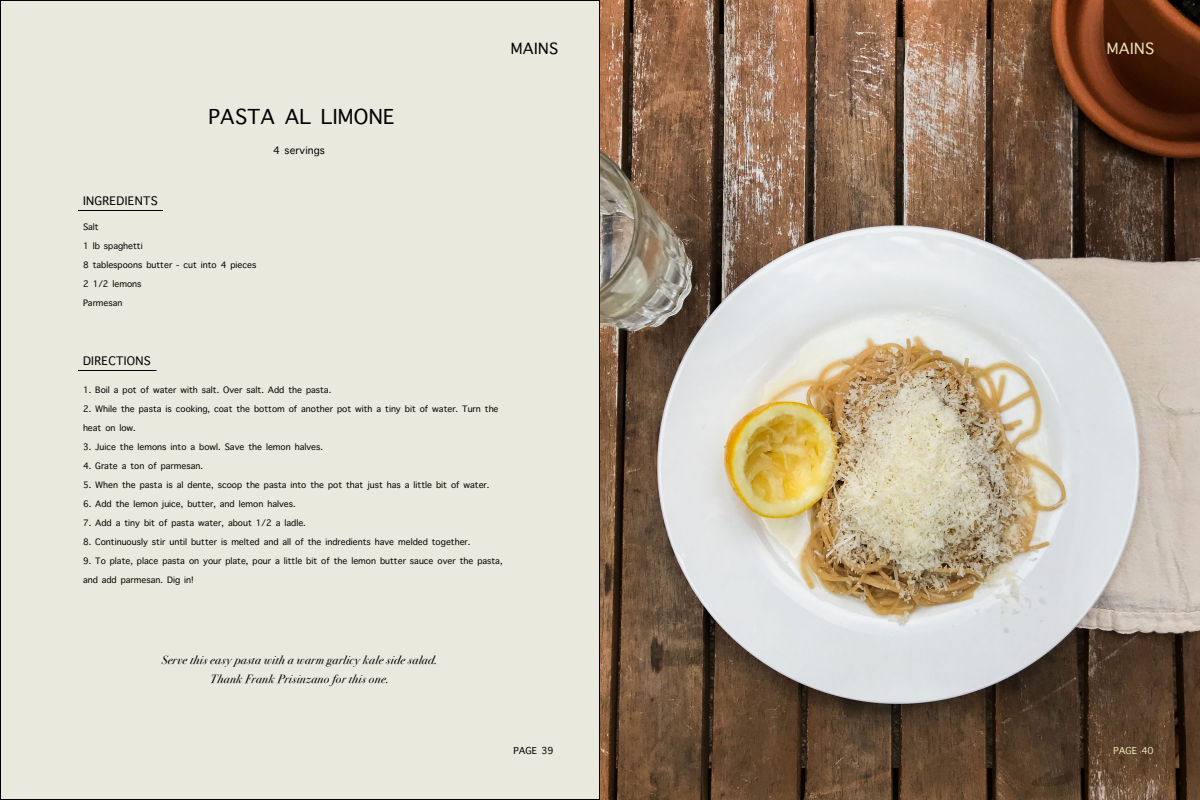
<style>
.page{position:relative;width:1200px;height:800px;background:#fff}
.page>*{position:absolute;margin:0;border:0;box-sizing:border-box;transform-origin:0 0}
.t1{font:14px "Apple Symbols";color:#000}
.t2{font:12px "Apple Symbols";color:#000}
.t3{font:italic 12px "Bodoni Svty Two ITCTT";letter-spacing:.03em;color:#000}
</style>
<div class="page">
<div style="left:0;top:1px;width:599px;height:799px;background:#eae9dd"></div>
<hr style="left:78px;top:210px;width:85px;height:1px;background:#000">
<hr style="left:78px;top:370px;width:78px;height:1px;background:#000">
<img style="left:600px;top:0;width:600px;height:800px">
<svg style="left:1108px;top:42px;width:46px;height:12px"></svg>
<svg style="left:1114px;top:746px;width:39px;height:8px"></svg>
<p class="t2" style="left:93px;top:256px;width:73px">▼ ● ▲ □□■▲ ◆▼▼</p>
<p class="t2" style="left:188px;top:256px;width:40px">◆▼ ■▼□ ✔</p>
<p class="t2" style="left:113px;top:275px;width:31px">● □■▲</p>
<p class="t1" style="left:273px;top:141px;width:54px">✔ ▲ ❖■▲</p>
<p class="t2" style="left:128px;top:382px;width:20px">□▼ □</p>
<p class="t2" style="left:164px;top:382px;width:98px">▼ ▼ ▲ ●▼ ❖ ▲ ●▼</p>
<p class="t2" style="left:288px;top:382px;width:37px">▼ ▲▼</p>
<p class="t2" style="left:149px;top:401px;width:55px">▲▼ ▲ □□ ■</p>
<p class="t2" style="left:219px;top:401px;width:23px">□ ▼ ▼</p>
<p class="t2" style="left:259px;top:401px;width:62px">□▼▼□ □ ■□▼</p>
<p class="t2" style="left:342px;top:401px;width:27px">□▼ ▼</p>
<p class="t2" style="left:444px;top:401px;width:47px">▼ ◆ ■ ▼</p>
<p class="t2" style="left:98px;top:420px;width:31px">▼ □■ ●□</p>
<p class="t2" style="left:120px;top:439px;width:68px">▼ ● □■▲ ■▼□</p>
<p class="t2" style="left:235px;top:439px;width:87px">❖ ▼ ● □■ ●❖ ▲</p>
<p class="t2" style="left:130px;top:458px;width:25px">▼□■ □</p>
<p class="t2" style="left:150px;top:477px;width:102px">▲▼ ▲ ● ■▼ ▲ □□ ▼</p>
<p class="t2" style="left:274px;top:477px;width:42px">▲▼ ■▼□ ▼</p>
<p class="t2" style="left:333px;top:477px;width:95px">□▼ ▼ ▼ ◆▲▼ ▲ ● ▼▼●</p>
<p class="t2" style="left:116px;top:496px;width:55px">▼ ● □■ ◆</p>
<p class="t2" style="left:193px;top:496px;width:14px">◆▼▼</p>
<p class="t2" style="left:225px;top:496px;width:70px">■ ● □■ ●❖ ▲</p>
<p class="t2" style="left:210px;top:515px;width:44px">▼ □◆▼</p>
<p class="t2" style="left:101px;top:534px;width:128px">□■▼ ■◆□◆▲● ▲▼ ◆■▼ ● ◆▼▼ ▲</p>
<p class="t2" style="left:268px;top:534px;width:45px">■ ●● □ ▼</p>
<p class="t2" style="left:327px;top:534px;width:63px">■ ■▼▲ ❖</p>
<p class="t2" style="left:411px;top:534px;width:45px">● ▼□ ▼</p>
<p class="t2" style="left:101px;top:553px;width:26px">□ ● ▼</p>
<p class="t2" style="left:142px;top:553px;width:100px">● ▲▼ □■ □◆ ● ▼</p>
<p class="t2" style="left:284px;top:553px;width:15px">● ▼▼●</p>
<p class="t2" style="left:313px;top:553px;width:152px">▼ □ ▼ ● □■ ◆▼▼ ▲ ◆ □❖ ▼</p>
<p class="t2" style="left:88px;top:572px;width:6px">■</p>
<p class="t2" style="left:186px;top:572px;width:6px">■</p>
<p class="t3" style="left:162px;top:649px;width:277px">Serve this easy pasta with a warm garlicy kale side salad.</p>
<p class="t3" style="left:210px;top:668px;width:180px">Thank Frank Prisinzano for this one.</p>
</div>
